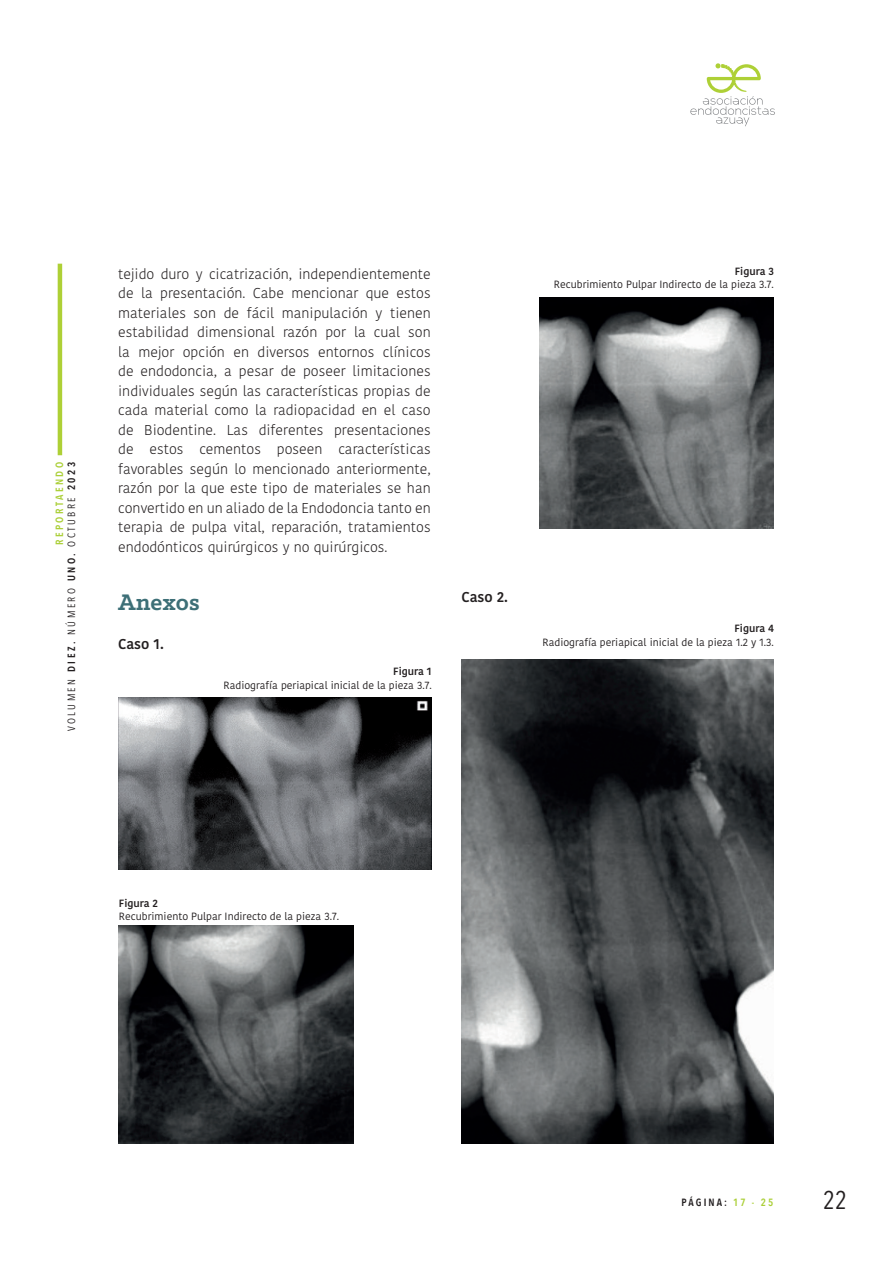
<style>
.page{position:relative;width:893px;height:1263px;background:#fff}
.page>*{position:absolute;margin:0;border:0;box-sizing:border-box;transform-origin:0 0}
.texto{font:700 25.5px "Klinic Slab";color:#3d6f77}
.t1{font:25.5px "Avenir Next Condensed";color:#231f20}
.texto-2{font:300 14.25px/19.5px "Kohinoor Bangla";color:#231f20;text-align:justify}
.texto-3{font:600 14.25px "Kohinoor Bangla";color:#231f20}
.texto-4{font:10.5px "Kohinoor Bangla";color:#231f20}
.t2{font:10.5px/12px "Avenir Next Condensed";letter-spacing:.23em;color:#231f20;text-align:right}
.texto-5{font:600 10.5px "Kohinoor Bangla";color:#231f20}
.t3{font:600 10.5px "Avenir Next Condensed";letter-spacing:.2em;color:#231f20}
.texto-6{font:600 10.5px "Avenir Next Condensed";color:#abcf38}
.s1{font-weight:600;color:#abcf38}
.s2{font-weight:600}
</style>
<div class="page">
<svg style="left:690px;top:63px;width:85px;height:63px"></svg>
<hr style="left:58px;top:264px;width:4px;height:191px;background:#aed036">
<img style="left:119px;top:697px;width:313px;height:172px">
<img style="left:119px;top:925px;width:234px;height:219px">
<img style="left:539px;top:298px;width:235px;height:231px">
<img style="left:461px;top:659px;width:313px;height:485px">
<p class="t2" style="left:53px;top:731px;width:271px;rotate:-90deg"><span class="s1">REPORTAENDO<br></span>VOLUMEN <span class="s2">DIEZ.</span> NÚMERO <span class="s2">UNO.</span> OCTUBRE <span class="s2">2023</span></p>
<p class="texto-2" style="left:118px;top:264px;width:314px">tejido duro y cicatrización, independientemente de la presentación. Cabe mencionar que estos materiales son de fácil manipulación y tienen estabilidad dimensional razón por la cual son la mejor opción en diversos entornos clínicos de endodoncia, a pesar de poseer limitaciones individuales según las características propias de cada material como la radiopacidad en el caso de Biodentine. Las diferentes presentaciones de estos cementos poseen características favorables según lo mencionado anteriormente, razón por la que este tipo de materiales se han convertido en un aliado de la Endodoncia tanto en terapia de pulpa vital, reparación, tratamientos endodónticos quirúrgicos y no quirúrgicos.</p>
<p class="texto" style="left:118px;top:585px;width:83px">Anexos</p>
<p class="texto-3" style="left:118px;top:632px;width:47px">Caso 1.</p>
<p class="texto-5" style="left:393px;top:663px;width:40px">Figura 1</p>
<p class="texto-4" style="left:224px;top:677px;width:210px">Radiografía periapical inicial de la pieza 3.7.</p>
<p class="texto-3" style="left:461px;top:585px;width:48px">Caso 2.</p>
<p class="texto-5" style="left:735px;top:262px;width:41px">Figura 3</p>
<p class="texto-4" style="left:554px;top:276px;width:222px">Recubrimiento Pulpar Indirecto de la pieza 3.7.</p>
<p class="texto-5" style="left:734px;top:620px;width:41px">Figura 4</p>
<p class="texto-4" style="left:542px;top:634px;width:233px">Radiografía periapical inicial de la pieza 1.2 y 1.3.</p>
<p class="texto-5" style="left:119px;top:894px;width:41px">Figura 2</p>
<p class="texto-4" style="left:119px;top:909px;width:222px">Recubrimiento Pulpar Indirecto de la pieza 3.7.</p>
<p class="t3" style="left:682px;top:1193px;width:47px">PÁGINA:</p>
<p class="texto-6" style="left:733px;top:1193px;width:42px">17 - 25</p>
<h1 class="t1" style="left:823px;top:1178px;width:25px">22</h1>
</div>
